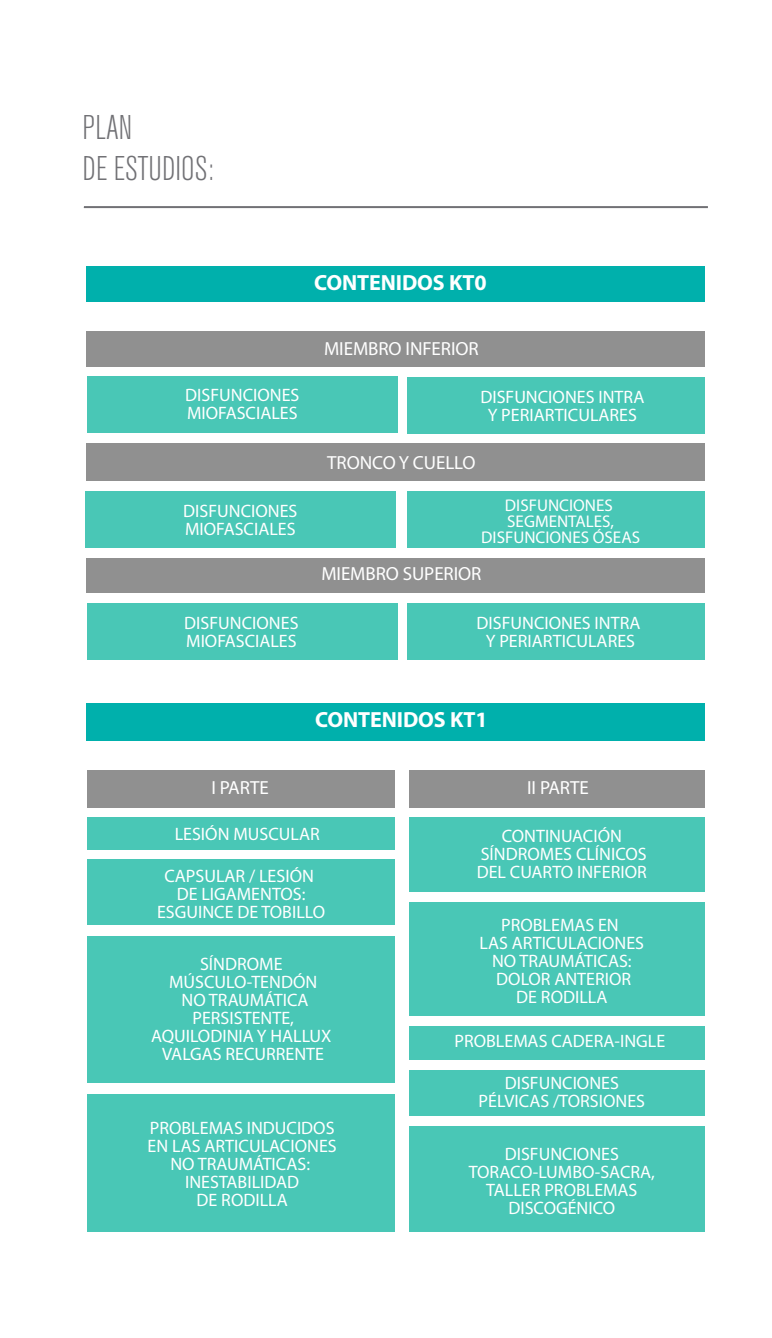
<style>
.page{position:relative;width:772px;height:1338px;background:#fff}
.page>*{position:absolute;margin:0;border:0;box-sizing:border-box;transform-origin:0 0}
.t1{font:300 condensed 34px/40.8px "Akzidenz Grotesk BQ";color:#717175}
.t2{font:700 22px "Myriad Pro";letter-spacing:-.005em;color:#fff}
.t3{font:19px "Myriad Pro";letter-spacing:-.005em;color:#fff}
.t4{font:18px/18px "Myriad Pro";color:#fff;text-align:center}
.t5{font:17px/16px "Myriad Pro";color:#fff;text-align:center}
</style>
<div class="page">
<hr style="left:84px;top:206px;width:623px;height:2px;background:#717175">
<div style="left:86px;top:266px;width:618px;height:35px;background:#00b0ac"></div>
<div style="left:86px;top:331px;width:618px;height:35px;background:#909090"></div>
<div style="left:86px;top:703px;width:618px;height:37px;background:#00b0ac"></div>
<div style="left:87px;top:770px;width:307px;height:38px;background:#909090"></div>
<div style="left:87px;top:818px;width:307px;height:32px;background:#49c7b6"></div>
<div style="left:87px;top:859px;width:307px;height:66px;background:#49c7b6"></div>
<div style="left:87px;top:937px;width:307px;height:146px;background:#49c7b6"></div>
<div style="left:87px;top:1095px;width:307px;height:137px;background:#49c7b6"></div>
<div style="left:409px;top:817px;width:295px;height:74px;background:#49c7b6"></div>
<div style="left:409px;top:902px;width:295px;height:113px;background:#49c7b6"></div>
<div style="left:409px;top:1026px;width:295px;height:33px;background:#49c7b6"></div>
<div style="left:409px;top:1070px;width:295px;height:45px;background:#49c7b6"></div>
<div style="left:409px;top:1126px;width:295px;height:105px;background:#49c7b6"></div>
<div style="left:87px;top:377px;width:310px;height:56px;background:#49c7b6"></div>
<div style="left:406px;top:377px;width:298px;height:57px;background:#49c7b6"></div>
<div style="left:86px;top:444px;width:618px;height:37px;background:#909090"></div>
<div style="left:85px;top:491px;width:310px;height:57px;background:#49c7b6"></div>
<div style="left:407px;top:492px;width:297px;height:56px;background:#49c7b6"></div>
<div style="left:86px;top:558px;width:618px;height:35px;background:#909090"></div>
<div style="left:87px;top:603px;width:311px;height:57px;background:#49c7b6"></div>
<div style="left:407px;top:603px;width:297px;height:57px;background:#49c7b6"></div>
<div style="left:409px;top:770px;width:295px;height:38px;background:#909090"></div>
<h1 class="t1" style="left:82px;top:108px;width:133px">PLAN<br>DE ESTUDIOS:</h1>
<p class="t2" style="left:314px;top:268px;width:174px">CONTENIDOS KT0</p>
<p class="t3" style="left:324px;top:337px;width:156px">MIEMBRO INFERIOR</p>
<p class="t4" style="left:185px;top:386px;width:116px;text-align:left">DISFUNCIONES<br>MIOFASCIALES</p>
<p class="t4" style="left:480px;top:387px;width:165px">DISFUNCIONES INTRA<br>Y PERIARTICULARES</p>
<p class="t3" style="left:327px;top:451px;width:150px">TRONCO Y CUELLO</p>
<p class="t5" style="left:481px;top:497px;width:160px">DISFUNCIONES<br>SEGMENTALES,<br>DISFUNCIONES ÓSEAS</p>
<p class="t4" style="left:183px;top:502px;width:116px;text-align:left">DISFUNCIONES<br>MIOFASCIALES</p>
<p class="t4" style="left:184px;top:613px;width:116px;text-align:left">DISFUNCIONES<br>MIOFASCIALES</p>
<p class="t3" style="left:321px;top:562px;width:161px">MIEMBRO SUPERIOR</p>
<p class="t4" style="left:476px;top:613px;width:165px">DISFUNCIONES INTRA<br>Y PERIARTICULARES</p>
<p class="t2" style="left:315px;top:706px;width:174px">CONTENIDOS KT1</p>
<p class="t3" style="left:211px;top:776px;width:59px">I PARTE</p>
<p class="t3" style="left:527px;top:776px;width:63px">II PARTE</p>
<p class="t4" style="left:174px;top:824px;width:146px">LESIÓN MUSCULAR</p>
<p class="t4" style="left:157px;top:867px;width:169px">CAPSULAR / LESIÓN<br>DE LIGAMENTOS:<br>ESGUINCE DE TOBILLO</p>
<p class="t4" style="left:151px;top:955px;width:182px">SÍNDROME<br>MÚSCULO-TENDÓN<br>NO TRAUMÁTICA<br>PERSISTENTE,<br>AQUILODINIA Y HALLUX<br>VALGAS RECURRENTE</p>
<p class="t4" style="left:147px;top:1119px;width:190px">PROBLEMAS INDUCIDOS<br>EN LAS ARTICULACIONES<br>NO TRAUMÁTICAS:<br>INESTABILIDAD<br>DE RODILLA</p>
<p class="t4" style="left:476px;top:827px;width:172px">CONTINUACIÓN<br>SÍNDROMES CLÍNICOS<br>DEL CUARTO INFERIOR</p>
<p class="t4" style="left:479px;top:915px;width:166px">PROBLEMAS EN<br>LAS ARTICULACIONES<br>NO TRAUMÁTICAS:<br>DOLOR ANTERIOR<br>DE RODILLA</p>
<p class="t4" style="left:454px;top:1032px;width:212px">PROBLEMAS CADERA-INGLE</p>
<p class="t4" style="left:478px;top:1074px;width:168px">DISFUNCIONES<br>PÉLVICAS /TORSIONES</p>
<p class="t4" style="left:468px;top:1145px;width:188px">DISFUNCIONES<br>TORACO-LUMBO-SACRA,<br>TALLER PROBLEMAS<br>DISCOGÉNICO</p>
</div>
